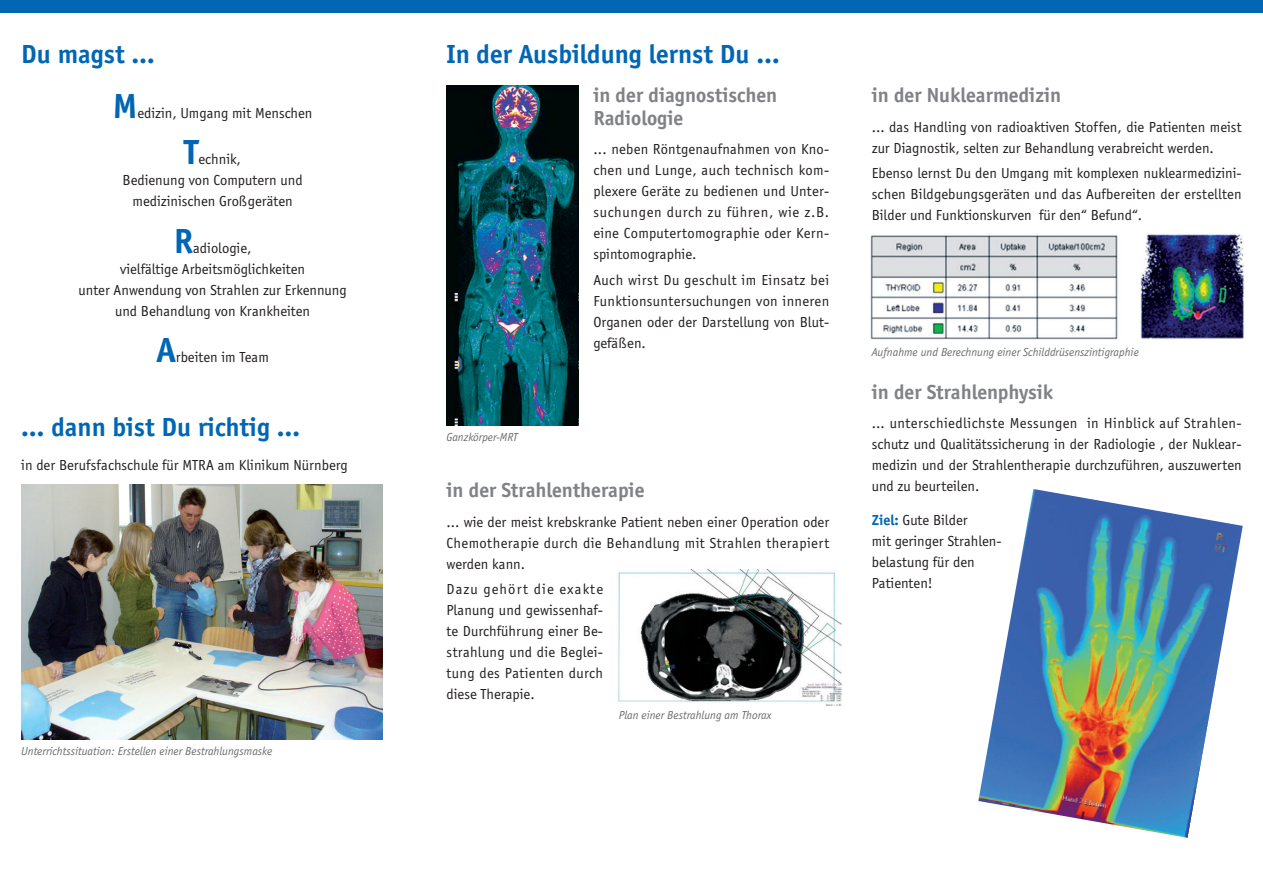
<style>
.page{position:relative;width:1263px;height:893px;background:#fff}
.page>*{position:absolute;margin:0;border:0;box-sizing:border-box;transform-origin:0 0}
.t1{font:700 36px "Officina Sans";color:#0166b3}
.t2{font:700 27px "Officina Sans";color:#0166b3}
.t3{font:700 21px/22.5px "Officina Sans";color:#808285}
.t4{font:15px/21px "Officina Sans";color:#231f20;text-align:justify}
.t5{font:italic 12px "Officina Sans";color:#6c6d70}
.s1{font-weight:700;color:#0166b3}
</style>
<div class="page">
<div style="left:0;top:0;width:1263px;height:13px;background:#0166b3"></div>
<img style="left:21px;top:485px;width:362px;height:255px">
<img style="left:446px;top:85px;width:132px;height:340px">
<img style="left:618px;top:570px;width:224px;height:136px">
<img style="left:871px;top:234px;width:373px;height:105px">
<img style="left:978px;top:489px;width:265px;height:349px">
<h2 class="t2" style="left:21px;top:43px;width:135px">Du magst …</h2>
<h1 class="t1" style="left:113px;top:92px;width:26px">M</h1>
<p class="t4" style="left:137px;top:103px;width:177px">edizin, Umgang mit Menschen</p>
<h1 class="t1" style="left:184px;top:138px;width:16px">T</h1>
<p class="t4" style="left:199px;top:150px;width:44px">echnik,</p>
<p class="t4" style="left:123px;top:171px;width:182px">Bedienung von Computern und</p>
<p class="t4" style="left:132px;top:192px;width:162px">medizinischen Großgeräten</p>
<h1 class="t1" style="left:174px;top:227px;width:21px">R</h1>
<p class="t4" style="left:193px;top:238px;width:60px">adiologie,</p>
<p class="t4" style="left:120px;top:259px;width:186px">vielfältige Arbeitsmöglichkeiten</p>
<p class="t4" style="left:78px;top:280px;width:270px">unter Anwendung von Strahlen zur Erkennung</p>
<p class="t4" style="left:115px;top:301px;width:197px">und Behandlung von Krankheiten</p>
<h1 class="t1" style="left:156px;top:336px;width:21px">A</h1>
<p class="t4" style="left:176px;top:348px;width:95px">rbeiten im Team</p>
<h2 class="t2" style="left:21px;top:416px;width:280px">… dann bist Du richtig …</h2>
<p class="t4" style="left:21px;top:455px;width:328px">in der Berufsfachschule für MTRA am Klinikum Nürnberg</p>
<p class="t5" style="left:21px;top:747px;width:253px">Unterrichtssituation: Erstellen einer Bestrahlungsmaske</p>
<h2 class="t2" style="left:446px;top:43px;width:335px">In der Ausbildung lernst Du …</h2>
<h3 class="t3" style="left:593px;top:86px;width:185px">in der diagnostischen<br>Radiologie</h3>
<p class="t4" style="left:593px;top:140px;width:237px">... neben Röntgenaufnahmen von Kno&shy;chen und Lunge, auch technisch kom&shy;plexere Geräte zu bedienen und Unter&shy;suchungen durch zu führen, wie z.B. eine Computertomographie oder Kern&shy;spintomographie.</p>
<p class="t4" style="left:593px;top:270px;width:237px">Auch wirst Du geschult im Einsatz bei Funktionsuntersuchungen von inneren Organen oder der Darstellung von Blut&shy;gefäßen.</p>
<p class="t5" style="left:446px;top:432px;width:73px">Ganzkörper-MRT</p>
<h3 class="t3" style="left:446px;top:480px;width:199px">in der Strahlentherapie</h3>
<p class="t4" style="left:446px;top:512px;width:384px">... wie der meist krebskranke Patient neben einer Operation oder Chemotherapie durch die Behandlung mit Strahlen therapiert werden kann.</p>
<p class="t4" style="left:446px;top:579px;width:158px">Dazu gehört die exakte Planung und gewissenhaf&shy;te Durchführung einer Be&shy;strahlung und die Beglei&shy;tung des Patienten durch diese Therapie.</p>
<p class="t5" style="left:619px;top:710px;width:154px">Plan einer Bestrahlung am Thorax</p>
<h3 class="t3" style="left:872px;top:86px;width:191px">in der Nuklearmedizin</h3>
<p class="t4" style="left:872px;top:117px;width:371px">… das Handling von radioaktiven Stoffen, die Patienten meist zur Diagnostik, selten zur Behandlung verabreicht werden.</p>
<p class="t4" style="left:872px;top:164px;width:371px">Ebenso lernst Du den Umgang mit komplexen nuklearmedizini&shy;schen Bildgebungsgeräten und das Aufbereiten der erstellten Bilder und Funktionskurven für den“ Befund“.</p>
<p class="t5" style="left:872px;top:347px;width:269px">Aufnahme und Berechnung einer Schilddrüsenszintigraphie</p>
<h3 class="t3" style="left:872px;top:382px;width:183px">in der Strahlenphysik</h3>
<p class="t4" style="left:872px;top:414px;width:371px">… unterschiedlichste Messungen in Hinblick auf Strahlen&shy;schutz und Qualitätssicherung in der Radiologie , der Nuklear&shy;medizin und der Strahlentherapie durchzuführen, auszuwerten und zu beurteilen.</p>
<p class="t4" style="left:872px;top:511px;width:131px;text-align:left"><span class="s1">Ziel:</span> Gute Bilder<br>mit geringer Strahlen&shy;belastung für den<br>Patienten!</p>
</div>
